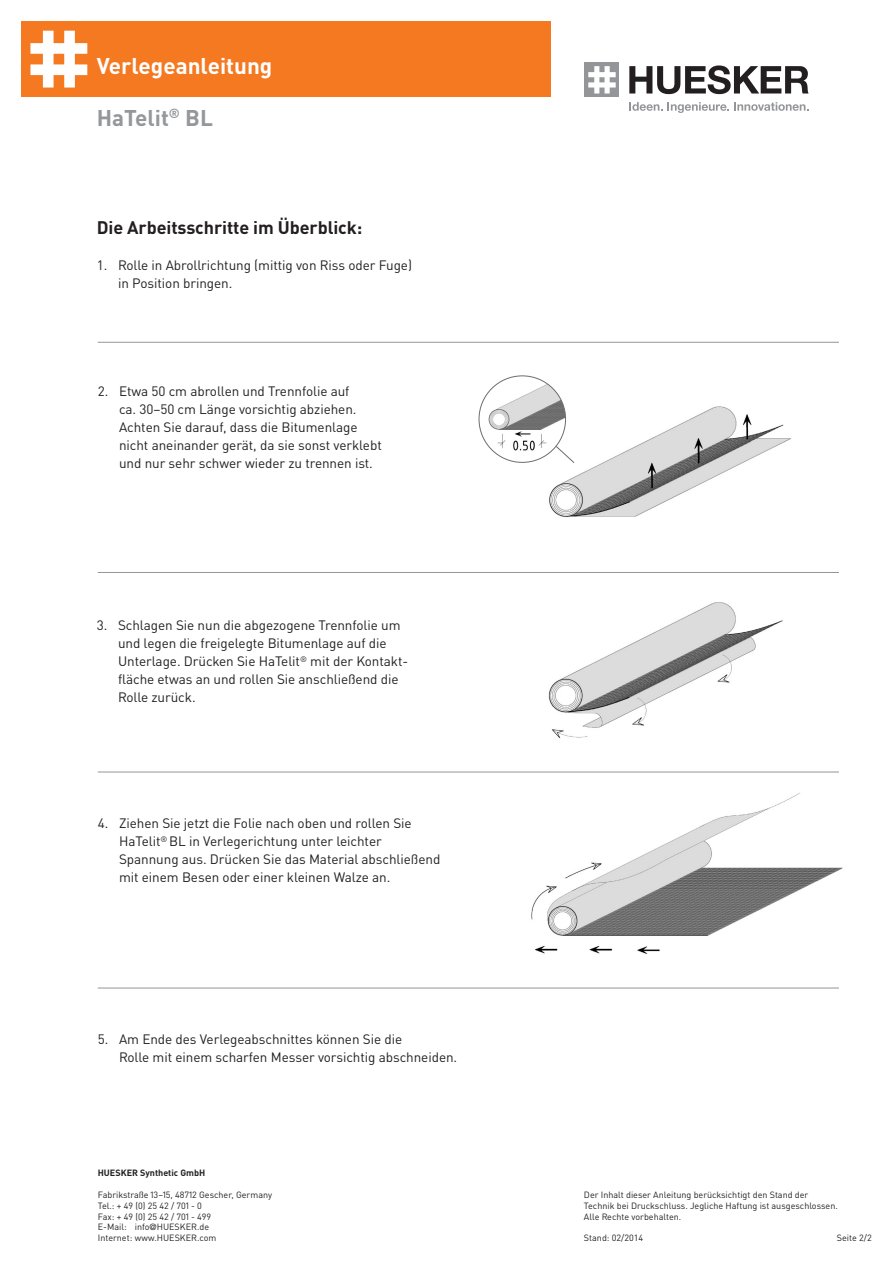
<style>
.page{position:relative;width:893px;height:1263px;background:#fff}
.page>*{position:absolute;margin:0;border:0;box-sizing:border-box;transform-origin:0 0}
.t1{font:700 22.5px "DINOT";color:#fff}
.t2{font:700 22.5px "DINOT";color:#95979a}
.t3{font:700 18px "DINOT";letter-spacing:-.005em;color:#231f20}
.t4{font:13.5px/18px "DINOT";letter-spacing:-.005em;color:#231f20}
.t5{font:9px/10.8px "DINOT";color:#231f20}
.t6{font:700 9px "DINOT";color:#231f20}
.s1{font-family:"Frutiger LT Std";font-weight:300}
</style>
<div class="page">
<div style="left:585px;top:63px;width:34px;height:34px;background:#939598"></div>
<svg style="left:588px;top:66px;width:28px;height:28px"></svg>
<svg style="left:629px;top:102px;width:180px;height:11px"></svg>
<svg style="left:629px;top:65px;width:180px;height:29px"></svg>
<div style="left:21px;top:21px;width:530px;height:76px;background:#f47921"></div>
<svg style="left:30px;top:31px;width:57px;height:57px"></svg>
<img style="left:548px;top:602px;width:235px;height:137px">
<img style="left:531px;top:792px;width:312px;height:162px">
<hr style="left:98px;top:988px;width:741px;height:1px;background:#939598">
<hr style="left:98px;top:772px;width:741px;height:1px;background:#939598">
<hr style="left:98px;top:572px;width:741px;height:1px;background:#939598">
<img style="left:493px;top:375px;width:298px;height:143px">
<hr style="left:98px;top:342px;width:741px;height:1px;background:#939598">
<img style="left:479px;top:376px;width:86px;height:86px;border-radius:43px">
<svg style="left:555px;top:445px;width:20px;height:19px"></svg>
<h1 class="t1" style="left:97px;top:51px;width:177px">Verlegeanleitung</h1>
<h1 class="t2" style="left:97px;top:103px;width:118px">HaTelit<sup>®</sup> BL</h1>
<h2 class="t3" style="left:97px;top:216px;width:267px">Die Arbeitsschritte im Überblick:</h2>
<p class="t4" style="left:118px;top:256px;width:296px;text-indent:-21px">1. Rolle in Abrollrichtung (mittig von Riss oder Fuge) in Position bringen.</p>
<p class="t4" style="left:119px;top:382px;width:264px;text-indent:-21px">2. Etwa 50 cm abrollen und Trennfolie auf<br>ca. 30–50 cm Länge vorsichtig abziehen.<br>Achten Sie darauf, dass die Bitumenlage nicht aneinander gerät, da sie sonst verklebt und nur sehr schwer wieder zu trennen ist.</p>
<p class="t4" style="left:118px;top:616px;width:292px;text-indent:-21px">3. Schlagen Sie nun die abgezogene Trennfolie um und legen die freigelegte Bitumenlage auf die Unterlage. Drücken Sie HaTelit<sup>®</sup> mit der Kontakt&shy;fläche etwas an und rollen Sie anschließend die Rolle zurück.</p>
<p class="t4" style="left:119px;top:814px;width:323px;text-indent:-21px">4. Ziehen Sie jetzt die Folie nach oben und rollen Sie HaTelit<sup>®</sup> BL in Verlegerichtung unter leichter Spannung aus. Drücken Sie das Material abschließend mit einem Besen oder einer kleinen Walze an.</p>
<p class="t4" style="left:119px;top:1030px;width:340px;text-indent:-21px">5. Am Ende des Verlegeabschnittes können Sie die<br>Rolle mit einem scharfen Messer vorsichtig abschneiden.</p>
<p class="t6" style="left:98px;top:1167px;width:109px">HUESKER Synthetic GmbH</p>
<p class="t5" style="left:98px;top:1189px;width:176px">Fabrikstraße 13–15, 48712 Gescher, Germany<br>Tel.: + 49 (0) 25 42 / 701 - 0<br>Fax: + 49 (0) 25 42 / 701 - 499<br>E-Mail: info<span class="s1">@</span>HUESKER.de<br>Internet: www.HUESKER.com</p>
<p class="t5" style="left:584px;top:1189px;width:255px">Der Inhalt dieser Anleitung berücksichtigt den Stand der<br>Technik bei Druckschluss. Jegliche Haftung ist ausgeschlossen.<br>Alle Rechte vorbehalten.</p>
<p class="t5" style="left:584px;top:1232px;width:61px">Stand: 02/2014</p>
<p class="t5" style="left:837px;top:1232px;width:36px">Seite 2/2</p>
</div>
